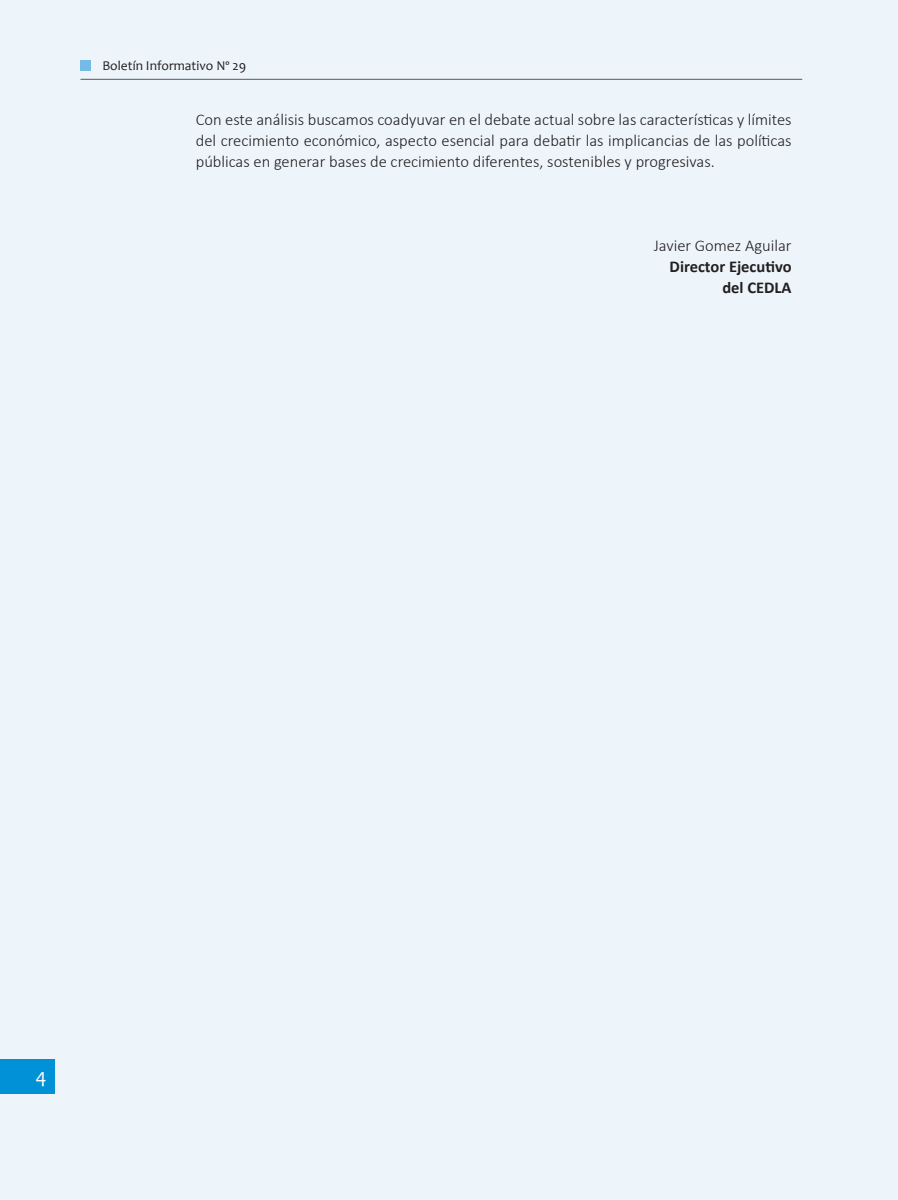
<style>
.page{position:relative;width:898px;height:1200px;background:#fff}
.page>*{position:absolute;margin:0;border:0;box-sizing:border-box;transform-origin:0 0}
.t1{font:21px "Candara";color:#fff}
.t2{font:300 16.5px/21px "Calibri";color:#231f20;text-align:justify}
.t3{font:700 16.5px/21px "Calibri";color:#231f20;text-align:right}
.t4{font:13.5px "Candara";color:#231f20}
</style>
<div class="page">
<div style="left:0;top:0;width:897px;height:1199px;background:#edf5fb"></div>
<div style="left:0;top:1059px;width:55px;height:34px;background:#0091d6"></div>
<hr style="left:80px;top:79px;width:721px;height:1px;background:#57585a">
<div style="left:80px;top:60px;width:11px;height:10px;background:#74bbe8"></div>
<p class="t4" style="left:102px;top:58px;width:145px">Boletín Informativo Nº 29</p>
<p class="t2" style="left:196px;top:108px;width:597px">Con este análisis buscamos coadyuvar en el debate actual sobre las características y límites del crecimiento económico, aspecto esencial para debatir las implicancias de las políticas públicas en generar bases de crecimiento diferentes, sostenibles y progresivas.</p>
<p class="t2" style="left:653px;top:235px;width:139px">Javier Gomez Aguilar</p>
<p class="t3" style="left:669px;top:255px;width:123px">Director Ejecutivo del CEDLA</p>
<p class="t1" style="left:36px;top:1062px;width:13px">4</p>
</div>
